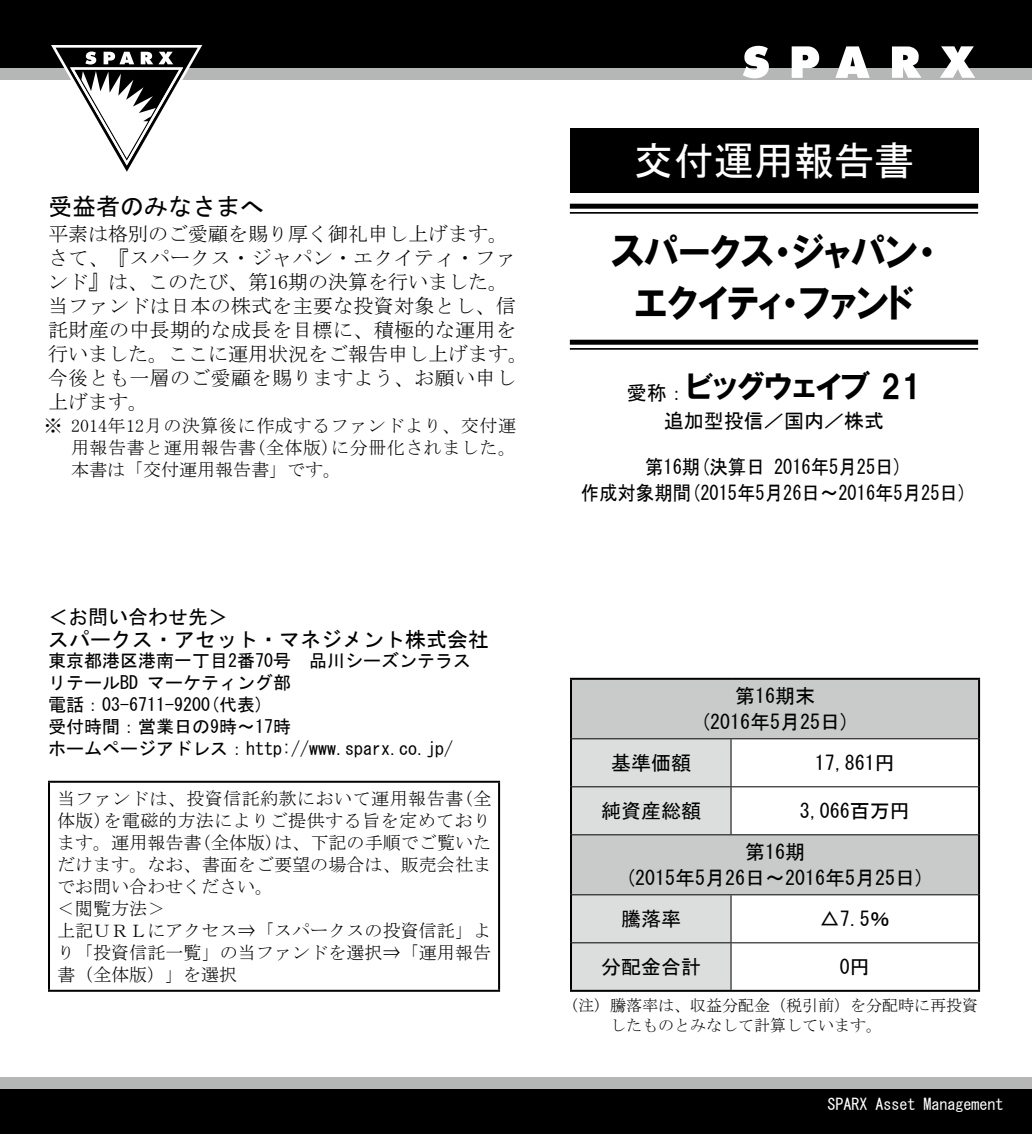
<style>
.page{position:relative;width:1032px;height:1134px;background:#fff}
.page>*{position:absolute;margin:0;border:0;box-sizing:border-box;transform-origin:0 0}
.t1{font:40px/51px "HGP Soei Kakugothic UB";color:#000;text-align:center;scale:.93 1}
.t2{font:40px "MS Gothic";color:#fff}
.t3{font:32px "HGP Soei Kakugothic UB";color:#000}
.t4{font:24px "MS Gothic";color:#000}
.t5{font:21px "MS Gothic";color:#000}
.t6{font:20px/24px "MS Mincho";letter-spacing:.02em;color:#000}
.t7{font:20px/41px "MS Gothic";color:#000}
.t8{font:20px/26px "MS Gothic";color:#000;text-align:center;scale:.92 1}
.t9{font:18px/22px "MS Mincho";letter-spacing:.005em;color:#000;text-align:justify}
.t10{font:18px/22px "MS Gothic";color:#000}
.t11{font:16px/20px "MS Mincho";color:#000}
.t12{font:16px "MS Gothic";color:#fff}
.s1{font-family:"MS Gothic";font-size:20px}
</style>
<div class="page">
<svg style="left:572px;top:680px;width:406px;height:214px;fill:#c9caca"></svg>
<svg style="left:572px;top:739px;width:159px;height:251px;background:#d5d6d6"></svg>
<hr style="left:570px;top:678px;width:161px;height:2px;background:#000">
<hr style="left:570px;top:680px;width:2px;height:59px;background:#000">
<hr style="left:731px;top:678px;width:249px;height:2px;background:#000">
<hr style="left:978px;top:680px;width:2px;height:59px;background:#000">
<hr style="left:570px;top:739px;width:2px;height:48px;background:#000">
<hr style="left:978px;top:739px;width:2px;height:48px;background:#000">
<hr style="left:570px;top:787px;width:2px;height:48px;background:#000">
<hr style="left:978px;top:787px;width:2px;height:48px;background:#000">
<hr style="left:570px;top:835px;width:2px;height:60px;background:#000">
<hr style="left:978px;top:835px;width:2px;height:60px;background:#000">
<hr style="left:570px;top:895px;width:2px;height:48px;background:#000">
<hr style="left:978px;top:895px;width:2px;height:48px;background:#000">
<hr style="left:570px;top:943px;width:2px;height:47px;background:#000">
<hr style="left:978px;top:943px;width:2px;height:47px;background:#000">
<hr style="left:570px;top:990px;width:161px;height:2px;background:#000">
<hr style="left:731px;top:990px;width:249px;height:2px;background:#000">
<hr style="left:572px;top:738px;width:159px;height:1px;background:#000">
<hr style="left:731px;top:738px;width:247px;height:1px;background:#000">
<hr style="left:730px;top:739px;width:1px;height:47px;background:#000">
<hr style="left:572px;top:786px;width:159px;height:1px;background:#000">
<hr style="left:731px;top:786px;width:247px;height:1px;background:#000">
<hr style="left:730px;top:787px;width:1px;height:47px;background:#000">
<hr style="left:572px;top:834px;width:159px;height:1px;background:#000">
<hr style="left:731px;top:834px;width:247px;height:1px;background:#000">
<hr style="left:572px;top:894px;width:159px;height:1px;background:#000">
<hr style="left:731px;top:894px;width:247px;height:1px;background:#000">
<hr style="left:730px;top:895px;width:1px;height:47px;background:#000">
<hr style="left:572px;top:942px;width:159px;height:1px;background:#000">
<hr style="left:731px;top:942px;width:247px;height:1px;background:#000">
<hr style="left:730px;top:943px;width:1px;height:47px;background:#000">
<div style="left:0;top:1089px;width:1032px;height:45px;background:#000"></div>
<div style="left:0;top:1077px;width:1032px;height:12px;background:#b5b6b6"></div>
<div style="left:0;top:0;width:1032px;height:68px;background:#000"></div>
<div style="left:0;top:68px;width:1032px;height:11px;background:#b5b6b6"></div>
<svg style="left:742px;top:45px;width:28px;height:35px"></svg>
<svg style="left:792px;top:46px;width:27px;height:32px"></svg>
<svg style="left:835px;top:46px;width:35px;height:32px"></svg>
<svg style="left:892px;top:46px;width:29px;height:32px"></svg>
<svg style="left:940px;top:46px;width:35px;height:32px"></svg>
<svg style="left:48px;top:45px;width:159px;height:127px"></svg>
<hr style="left:48px;top:781px;width:452px;height:2px;background:#000">
<hr style="left:48px;top:783px;width:2px;height:207px;background:#000">
<hr style="left:498px;top:783px;width:2px;height:207px;background:#000">
<hr style="left:48px;top:990px;width:452px;height:2px;background:#000">
<div style="left:570px;top:129px;width:408px;height:64px;background:#000"></div>
<div style="left:570px;top:204px;width:408px;height:5px;background:#000"></div>
<hr style="left:570px;top:212px;width:408px;height:2px;background:#000">
<div style="left:570px;top:340px;width:408px;height:5px;background:#000"></div>
<hr style="left:570px;top:348px;width:408px;height:2px;background:#000">
<h3 class="t4" style="left:48px;top:194px;width:217px">受益者のみなさまへ</h3>
<p class="t6" style="left:48px;top:222px;width:482px">平素は格別のご愛顧を賜り厚く御礼申し上げます。さて、『スパークス・ジャパン・エクイティ・ファンド』は、このたび、第16期の決算を行いました。当ファンドは日本の株式を主要な投資対象とし、信託財産の中長期的な成長を目標に、積極的な運用を行いました。ここに運用状況をご報告申し上げます。今後とも一層のご愛顧を賜りますよう、お願い申し上げます。</p>
<p class="t9" style="left:71px;top:414px;width:447px;text-indent:-27px">※ 2014年12月の決算後に作成するファンドより、交付運用報告書と運用報告書(全体版)に分冊化されました。本書は「交付運用報告書」です。</p>
<p class="t7" style="left:48px;top:596px;width:181px">＜お問い合わせ先＞</p>
<p class="t5" style="left:48px;top:629px;width:443px">スパークス・アセット・マネジメント株式会社</p>
<p class="t10" style="left:48px;top:649px;width:425px">東京都港区港南一丁目2番70号　品川シーズンテラスリテールBD マーケティング部<br>電話：03-6711-9200(代表)<br>受付時間：営業日の9時～17時<br>ホームページアドレス：http://www.sparx.co.jp/</p>
<p class="t9" style="left:57px;top:787px;width:436px;text-align:left">当ファンドは、投資信託約款において運用報告書(全体版)を電磁的方法によりご提供する旨を定めております。運用報告書(全体版)は、下記の手順でご覧いただけます。なお、書面をご要望の場合は、販売会社までお問い合わせください。<br>＜閲覧方法＞<br>上記ＵＲＬにアクセス⇒「スパークスの投資信託」より「投資信託一覧」の当ファンドを選択⇒「運用報告書（全体版）」を選択</p>
<h1 class="t2" style="left:634px;top:141px;width:281px">交付運用報告書</h1>
<h1 class="t1" style="left:611px;top:226px;width:351px">スパークス・ジャパン・エクイティ・ファンド</h1>
<h2 class="t3" style="left:627px;top:371px;width:296px"><span class="s1">愛称：</span>ビッグウェイブ 21</h2>
<p class="t7" style="left:664px;top:400px;width:221px">追加型投信／国内／株式</p>
<p class="t8" style="left:581px;top:454px;width:422px">第16期(決算日 2016年5月25日)<br>作成対象期間(2015年5月26日～2016年5月25日)</p>
<p class="t7" style="left:700px;top:683px;width:151px;line-height:26px;text-align:center">第16期末<br>(2016年5月25日)</p>
<p class="t7" style="left:611px;top:742px;width:81px">基準価額</p>
<p class="t7" style="left:815px;top:742px;width:81px">17,861円</p>
<p class="t7" style="left:601px;top:790px;width:101px">純資産総額</p>
<p class="t7" style="left:745px;top:790px;width:166px;text-indent:55px">3,066百万円第16期</p>
<p class="t7" style="left:621px;top:857px;width:305px">(2015年5月26日～2016年5月25日)騰落率</p>
<p class="t7" style="left:820px;top:898px;width:71px">△7.5％</p>
<p class="t7" style="left:601px;top:946px;width:101px">分配金合計</p>
<p class="t7" style="left:840px;top:946px;width:31px">0円</p>
<p class="t11" style="left:610px;top:995px;width:369px;text-indent:-40px">(注) 騰落率は、収益分配金（税引前）を分配時に再投資したものとみなして計算しています。</p>
<p class="t12" style="left:827px;top:1096px;width:177px">SPARX Asset Management</p>
</div>
